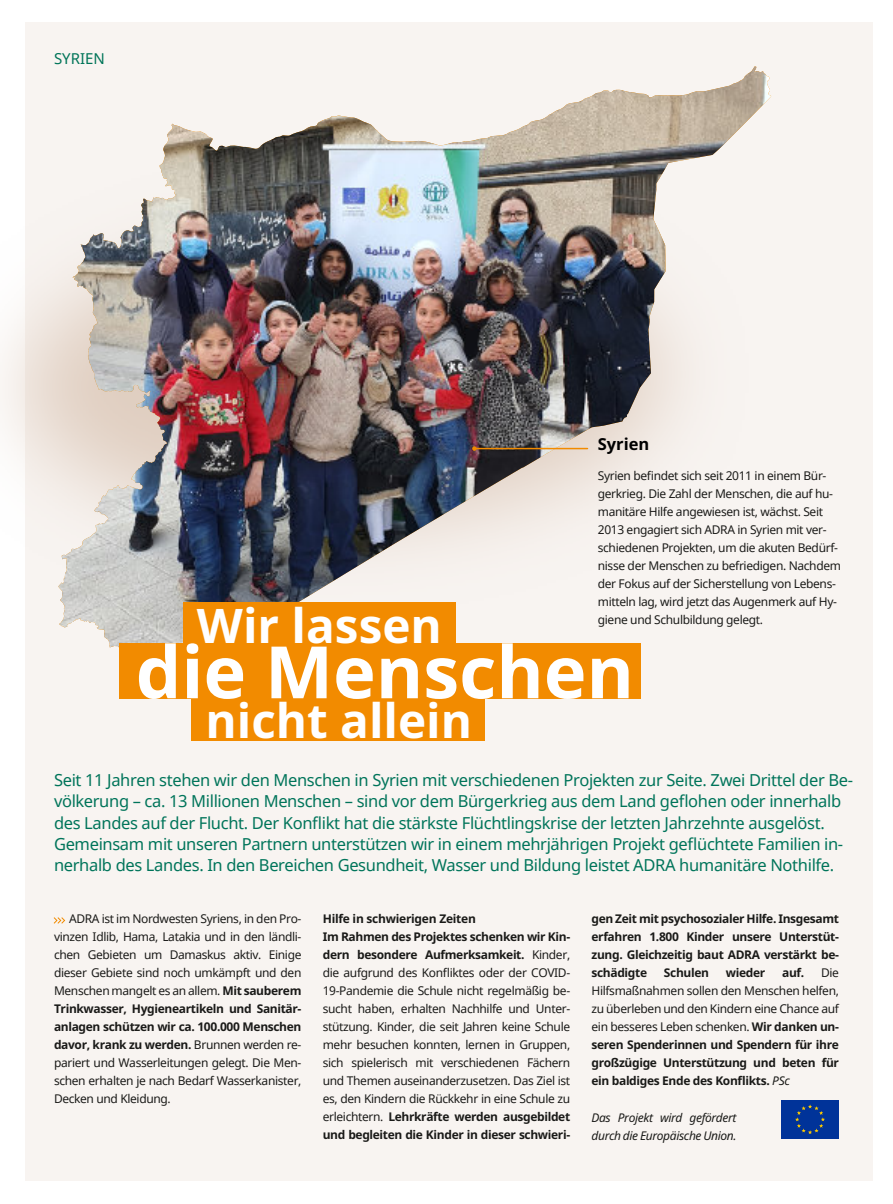
<style>
.page{position:relative;width:893px;height:1204px;background:#fff}
.page>*{position:absolute;margin:0;border:0;box-sizing:border-box;transform-origin:0 0}
.t1{font:700 72.3px "Noto Sans";color:#fff}
.t2{font:700 47.7px "Noto Sans";color:#fff}
.t3{font:16.5px/21.3px "Noto Sans";letter-spacing:-.02em;color:#00745a}
.t4{font:700 16.5px "Noto Sans";color:#000}
.t5{font:15px "Noto Sans";color:#007458}
.t6{font:12px/18px "Noto Sans";letter-spacing:-.03em;color:#1a1a18}
.t7{font:700 12px/18px "Noto Sans";letter-spacing:-.03em;color:#1a1a18;text-align:justify}
.t8{font:italic 12px/18px "Noto Sans";letter-spacing:-.03em;color:#1a1a18}
.s1{font-weight:700}
.s2{font-weight:400}
.s3{font-weight:400;font-style:italic}
</style>
<div class="page">
<div style="left:25px;top:22px;width:848px;height:1158px;background:#f8f4f1"></div>
<svg style="left:53px;top:917px;width:13px;height:7px"></svg>
<div style="left:781px;top:1100px;width:58px;height:38px;background:#039"></div>
<svg style="left:795px;top:1104px;width:30px;height:29px"></svg>
<img style="left:58px;top:95px;width:714px;height:553px">
<img style="left:226px;top:66px;width:544px;height:83px">
<div style="left:183px;top:602px;width:273px;height:41px;background:#f28b00"></div>
<div style="left:192px;top:699px;width:293px;height:41px;background:#f28b00"></div>
<div style="left:119px;top:643px;width:522px;height:56px;background:#f28b00"></div>
<svg style="left:472px;top:446px;width:5px;height:5px"></svg>
<hr style="left:476px;top:448px;width:111px;height:1px;background:#f28b00">
<p class="t5" style="left:54px;top:48px;width:52px">SYRIEN</p>
<h3 class="t4" style="left:598px;top:432px;width:53px">Syrien</h3>
<p class="t6" style="left:598px;top:466px;width:245px">Syrien befindet sich seit 2011 in einem Bür&shy;gerkrieg. Die Zahl der Menschen, die auf hu&shy;manitäre Hilfe angewiesen ist, wächst. Seit 2013 engagiert sich ADRA in Syrien mit ver&shy;schiedenen Projekten, um die akuten Bedürf&shy;nisse der Menschen zu befriedigen. Nachdem der Fokus auf der Sicherstellung von Lebens&shy;mitteln lag, wird jetzt das Augenmerk auf Hy&shy;giene und Schulbildung gelegt.</p>
<h2 class="t2" style="left:197px;top:591px;width:246px">Wir lassen</h2>
<h1 class="t1" style="left:136px;top:621px;width:500px">die Menschen</h1>
<h2 class="t2" style="left:205px;top:686px;width:268px">nicht allein</h2>
<p class="t3" style="left:54px;top:769px;width:800px">Seit 11 Jahren stehen wir den Menschen in Syrien mit verschiedenen Projekten zur Seite. Zwei Drittel der Be&shy;völkerung – ca. 13 Millionen Menschen – sind vor dem Bürgerkrieg aus dem Land geflohen oder innerhalb des Landes auf der Flucht. Der Konflikt hat die stärkste Flüchtlingskrise der letzten Jahrzehnte ausgelöst.<br>Gemeinsam mit unseren Partnern unterstützen wir in einem mehrjährigen Projekt geflüchtete Familien in&shy;nerhalb des Landes. In den Bereichen Gesundheit, Wasser und Bildung leistet ADRA humanitäre Nothilfe.</p>
<p class="t6" style="left:54px;top:909px;width:249px;text-align:justify;text-indent:15px">ADRA ist im Nordwesten Syriens, in den Pro&shy;vinzen Idlib, Hama, Latakia und in den ländli&shy;chen Gebieten um Damaskus aktiv. Einige dieser Gebiete sind noch umkämpft und den Menschen mangelt es an allem. <span class="s1">Mit sauberem Trinkwasser, Hygieneartikeln und Sanitär&shy;anlagen schützen wir ca. 100.000 Menschen davor, krank zu werden.</span> Brunnen werden re&shy;pariert und Wasserleitungen gelegt. Die Men&shy;schen erhalten je nach Bedarf Wasserkanister, Decken und Kleidung.</p>
<p class="t6" style="left:323px;top:909px;width:249px"><span class="s1">Hilfe in schwierigen Zeiten<br>Im Rahmen des Projektes schenken wir Kin&shy;dern besondere Aufmerksamkeit.</span> Kinder, die aufgrund des Konfliktes oder der COVID-19-Pandemie die Schule nicht regelmäßig be&shy;sucht haben, erhalten Nachhilfe und Unter&shy;stützung. Kinder, die seit Jahren keine Schule mehr besuchen konnten, lernen in Gruppen, sich spielerisch mit verschiedenen Fächern und Themen auseinanderzusetzen. Das Ziel ist es, den Kindern die Rückkehr in eine Schule zu erleichtern. <span class="s1">Lehrkräfte werden ausgebildet und begleiten die Kinder in dieser schwieri-</span></p>
<p class="t7" style="left:591px;top:909px;width:249px">gen Zeit mit psychosozialer Hilfe. Insgesamt erfahren 1.800 Kinder unsere Unterstüt&shy;zung. Gleichzeitig baut ADRA verstärkt be&shy;schädigte</p>
<p class="t7" style="left:664px;top:963px;width:47px">Schulen</p>
<p class="t7" style="left:726px;top:963px;width:41px">wieder</p>
<p class="t7" style="left:782px;top:963px;width:24px">auf.</p>
<p class="t7" style="left:591px;top:963px;width:249px;text-indent:230px"><span class="s2">Die Hilfsmaßnahmen sollen den Menschen helfen, zu überleben und den Kindern eine Chance auf ein besseres Leben schenken.</span> Wir danken un&shy;seren Spenderinnen und Spendern für ihre großzügige Unterstützung und beten für ein baldiges Ende des Konflikts. <span class="s3">PSc</span></p>
<p class="t8" style="left:591px;top:1107px;width:147px">Das Projekt wird gefördert durch die Europäische Union.</p>
</div>
